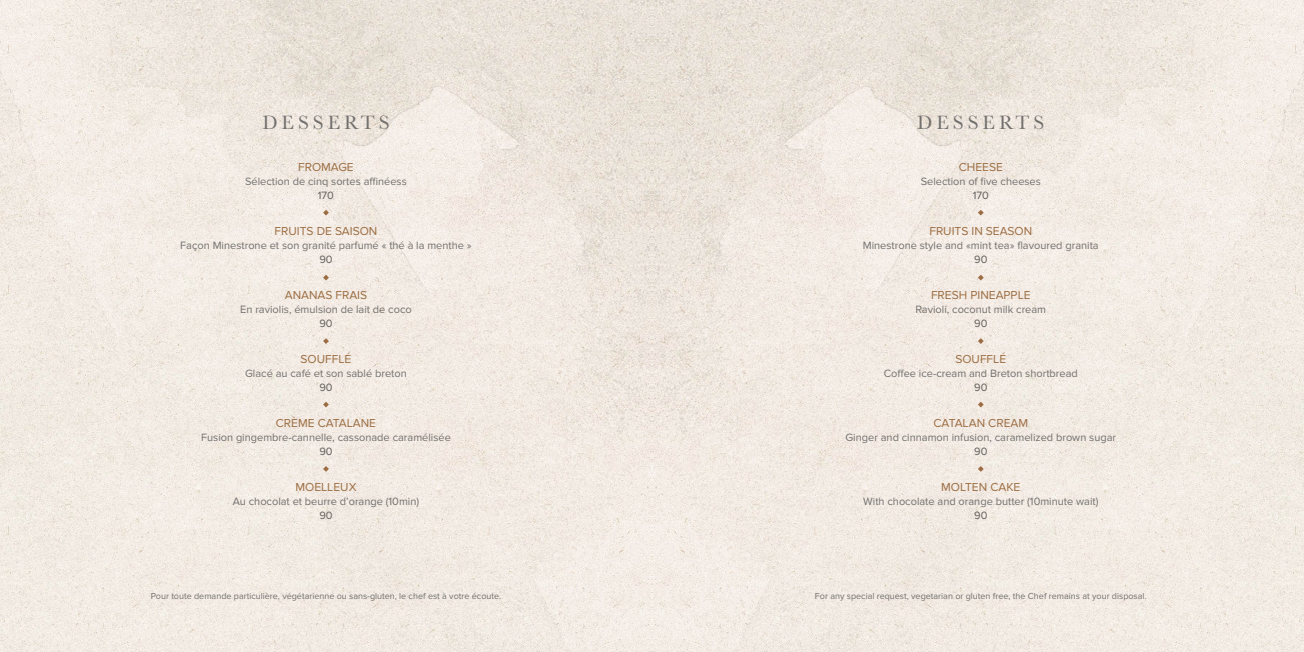
<style>
.page{position:relative;width:1304px;height:652px;background:#fff}
.page>*{position:absolute;margin:0;border:0;box-sizing:border-box;transform-origin:0 0}
.t1{font:20px "Baskerville";letter-spacing:.2em;color:#72706e}
.t2{font:12px "Proxima Nova";color:#9c6d42}
.t3{font:11px "Proxima Nova";color:#72706e}
.t4{font:11px "Proxima Nova";color:#605d5a}
.t5{font:9px "Proxima Nova";color:#72706e}
</style>
<div class="page">
<img style="left:652px;top:0;width:652px;height:652px">
<svg style="left:0;top:0;width:652px;height:652px;background:#f0e8e1"></svg>
<svg style="left:323px;top:210px;width:6px;height:6px"></svg>
<svg style="left:978px;top:210px;width:6px;height:6px"></svg>
<svg style="left:323px;top:275px;width:6px;height:5px"></svg>
<svg style="left:978px;top:275px;width:6px;height:5px"></svg>
<svg style="left:323px;top:338px;width:6px;height:6px"></svg>
<svg style="left:978px;top:338px;width:6px;height:6px"></svg>
<svg style="left:323px;top:402px;width:6px;height:5px"></svg>
<svg style="left:978px;top:402px;width:6px;height:5px"></svg>
<svg style="left:323px;top:466px;width:6px;height:6px"></svg>
<svg style="left:978px;top:466px;width:6px;height:6px"></svg>
<h1 class="t1" style="left:262px;top:109px;width:129px">DESSERTS</h1>
<p class="t2" style="left:298px;top:160px;width:57px">FROMAGE</p>
<p class="t3" style="left:245px;top:175px;width:163px">Sélection de cinq sortes affinéess</p>
<p class="t4" style="left:318px;top:189px;width:18px">170</p>
<p class="t2" style="left:275px;top:224px;width:104px">FRUITS DE SAISON</p>
<p class="t3" style="left:180px;top:239px;width:293px">Façon Minestrone et son granité parfumé « thé à la menthe »</p>
<p class="t4" style="left:319px;top:253px;width:15px">90</p>
<p class="t2" style="left:285px;top:288px;width:84px">ANANAS FRAIS</p>
<p class="t3" style="left:240px;top:303px;width:173px">En raviolis, émulsion de lait de coco</p>
<p class="t4" style="left:319px;top:317px;width:15px">90</p>
<p class="t2" style="left:301px;top:352px;width:52px">SOUFFLÉ</p>
<p class="t3" style="left:245px;top:367px;width:163px">Glacé au café et son sablé breton</p>
<p class="t4" style="left:319px;top:381px;width:15px">90</p>
<p class="t2" style="left:276px;top:416px;width:102px">CRÈME CATALANE</p>
<p class="t3" style="left:201px;top:431px;width:251px">Fusion gingembre-cannelle, cassonade caramélisée</p>
<p class="t4" style="left:319px;top:445px;width:15px">90</p>
<p class="t2" style="left:295px;top:480px;width:63px">MOELLEUX</p>
<p class="t3" style="left:233px;top:495px;width:188px">Au chocolat et beurre d’orange (10min)</p>
<p class="t4" style="left:319px;top:509px;width:15px">90</p>
<h1 class="t1" style="left:917px;top:109px;width:129px">DESSERTS</h1>
<p class="t2" style="left:959px;top:160px;width:46px">CHEESE</p>
<p class="t3" style="left:921px;top:175px;width:122px">Selection of five cheeses</p>
<p class="t4" style="left:973px;top:189px;width:18px">170</p>
<p class="t2" style="left:929px;top:224px;width:104px">FRUITS IN SEASON</p>
<p class="t3" style="left:863px;top:239px;width:237px">Minestrone style and «mint tea» flavoured granita</p>
<p class="t4" style="left:974px;top:253px;width:15px">90</p>
<p class="t2" style="left:931px;top:288px;width:101px">FRESH PINEAPPLE</p>
<p class="t3" style="left:915px;top:303px;width:132px">Ravioli, coconut milk cream</p>
<p class="t4" style="left:974px;top:317px;width:15px">90</p>
<p class="t2" style="left:955px;top:352px;width:52px">SOUFFLÉ</p>
<p class="t3" style="left:884px;top:367px;width:196px">Coffee ice-cream and Breton shortbread</p>
<p class="t4" style="left:974px;top:381px;width:15px">90</p>
<p class="t2" style="left:934px;top:416px;width:96px">CATALAN CREAM</p>
<p class="t3" style="left:845px;top:431px;width:272px">Ginger and cinnamon infusion, caramelized brown sugar</p>
<p class="t4" style="left:974px;top:445px;width:15px">90</p>
<p class="t2" style="left:941px;top:480px;width:81px">MOLTEN CAKE</p>
<p class="t3" style="left:863px;top:495px;width:237px">With chocolate and orange butter (10minute wait)</p>
<p class="t4" style="left:974px;top:509px;width:15px">90</p>
<p class="t5" style="left:151px;top:590px;width:352px">Pour toute demande particulière, végétarienne ou sans-gluten, le chef est à votre écoute.</p>
<p class="t5" style="left:815px;top:590px;width:333px">For any special request, vegetarian or gluten free, the Chef remains at your disposal.</p>
</div>
